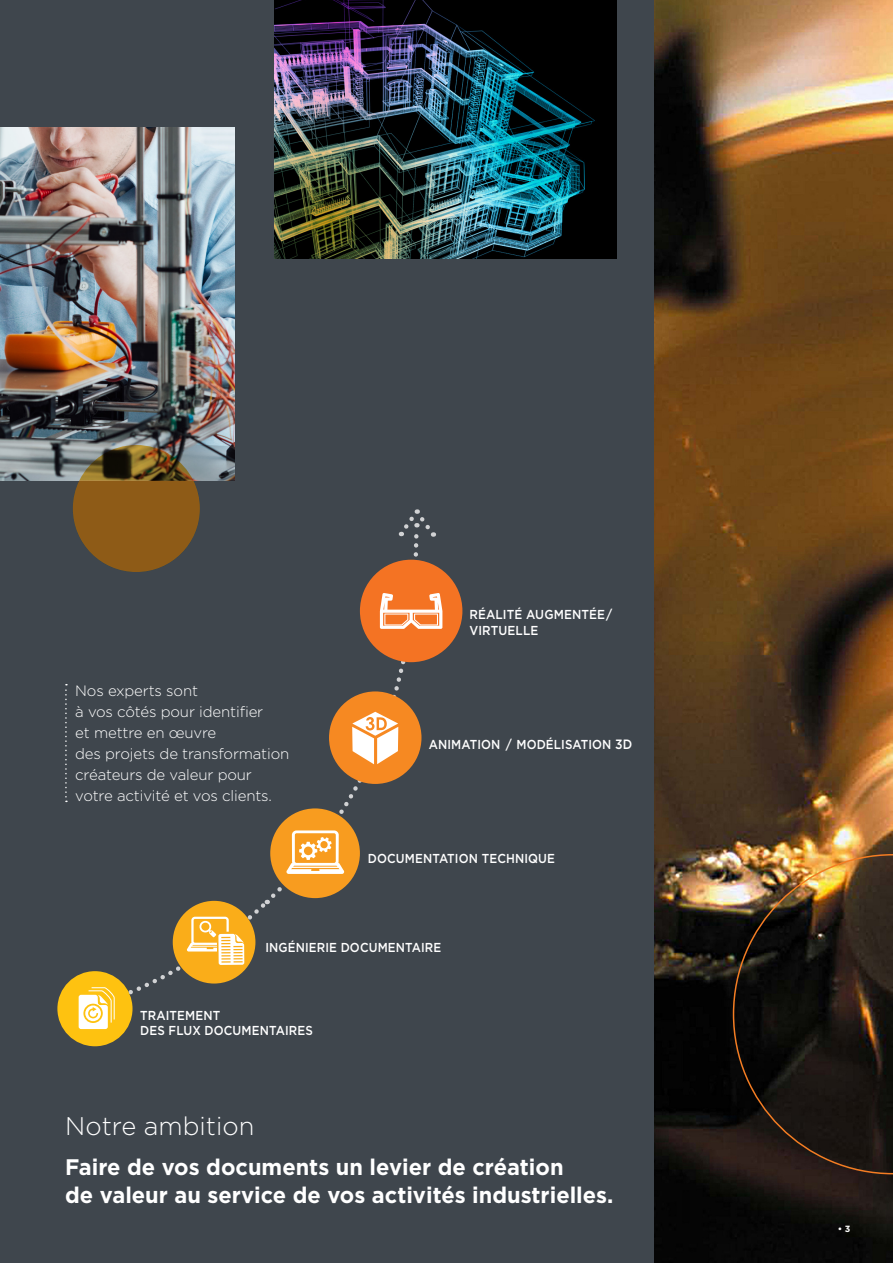
<style>
.page{position:relative;width:893px;height:1263px;background:#3f464d}
.page>*{position:absolute;margin:0;border:0;box-sizing:border-box;transform-origin:0 0}
.t1{font:300 25.5px "Gotham";color:#fff}
.t2{font:700 22.5px/28.5px "Gotham";color:#fff}
.t3{font:300 15px/21px "Gotham";letter-spacing:-.01em;color:#fff}
.t4{font:500 12.9px/15.6px "Gotham";letter-spacing:.01em;color:#fff;scale:.9 1}
.t5{font:500 12.9px/15.6px "Gotham";letter-spacing:.01em;color:#fff;scale:.91 1}
.t6{font:700 9px "Gotham";color:#fff}
.s1{font-size:13.5px}
</style>
<div class="page">
<img style="left:654px;top:0;width:239px;height:1263px">
<img style="left:733px;top:854px;width:160px;height:320px">
<svg style="left:270px;top:532px;width:151px;height:367px"></svg>
<svg style="left:400px;top:509px;width:36px;height:28px"></svg>
<div style="left:57px;top:971px;width:76px;height:75px;background:#fec210;border-radius:50%"></div>
<svg style="left:79px;top:899px;width:191px;height:130px"></svg>
<div style="left:270px;top:808px;width:90px;height:90px;background:#f89c1f;border-radius:50%"></div>
<svg style="left:286px;top:830px;width:59px;height:44px"></svg>
<div style="left:329px;top:691px;width:92px;height:93px;background:#f68922;border-radius:50%"></div>
<svg style="left:352px;top:712px;width:46px;height:52px"></svg>
<div style="left:360px;top:560px;width:102px;height:102px;background:#f47323;border-radius:50%"></div>
<svg style="left:380px;top:593px;width:62px;height:36px"></svg>
<svg style="left:65px;top:684px;width:2px;height:118px"></svg>
<img style="left:0;top:128px;width:234px;height:352px">
<img style="left:274px;top:0;width:343px;height:258px">
<svg style="left:73px;top:445px;width:127px;height:127px;background:#7b5a2a"></svg>
<p class="t3" style="left:75px;top:680px;width:216px">Nos experts sont<br>à vos côtés pour identifier<br>et mettre en œuvre<br>des projets de transformation créateurs de valeur pour votre activité et vos clients.</p>
<p class="t5" style="left:469px;top:607px;width:158px">RÉALITÉ AUGMENTÉE/<br>VIRTUELLE</p>
<p class="t4" style="left:429px;top:736px;width:228px">ANIMATION / MODÉLISATION <span class="s1">3D</span></p>
<p class="t4" style="left:368px;top:850px;width:209px">DOCUMENTATION TECHNIQUE</p>
<p class="t4" style="left:265px;top:940px;width:197px">INGÉNIERIE DOCUMENTAIRE</p>
<p class="t4" style="left:140px;top:1007px;width:193px">TRAITEMENT<br>DES FLUX DOCUMENTAIRES</p>
<p class="t1" style="left:65px;top:1110px;width:191px">Notre ambition</p>
<p class="t2" style="left:65px;top:1152px;width:550px">Faire de vos documents un levier de création<br>de valeur au service de vos activités industrielles.</p>
<p class="t6" style="left:838px;top:1223px;width:14px">• 3</p>
</div>
